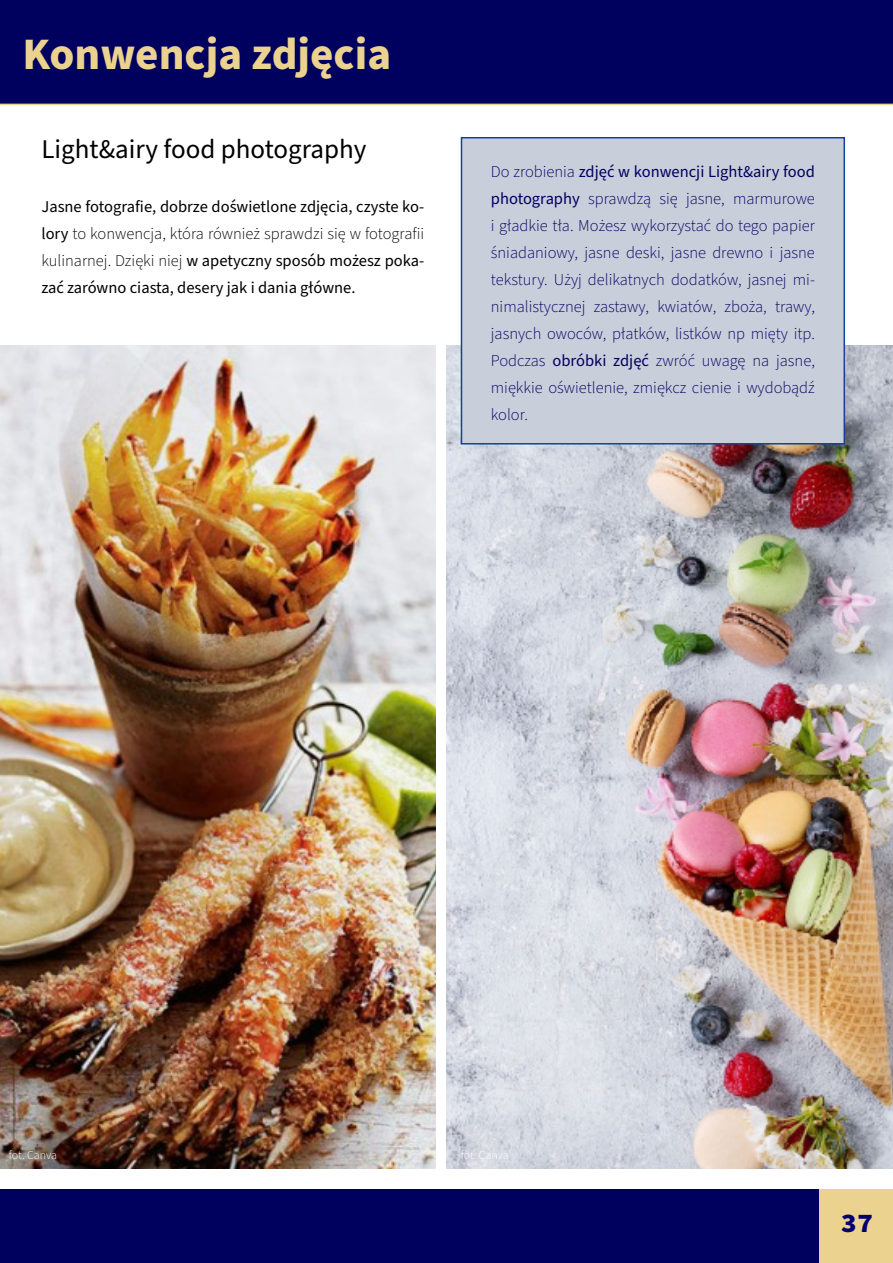
<style>
.page{position:relative;width:893px;height:1263px;background:#fff}
.page>*{position:absolute;margin:0;border:0;box-sizing:border-box;transform-origin:0 0}
.t1{font:700 45px "Source Sans Pro";color:#ebd28f}
.t2{font:27px "Source Sans Pro";color:#000}
.t3{font:27px "Source Code Variable";color:#000072}
.t4{font:300 16.5px/27px "Source Sans Pro";color:#00005f;text-align:justify}
.t5{font:16.5px/27px "Source Sans Pro";color:#000;text-align:justify}
.t6{font:300 12px "Source Sans Pro";letter-spacing:-.005em;color:#fff}
.s1{font-weight:300}
.s2{font-weight:400}
</style>
<div class="page">
<img style="left:446px;top:345px;width:447px;height:824px">
<div style="left:0;top:0;width:893px;height:105px;background:#00005f"></div>
<div style="left:0;top:1189px;width:893px;height:73px;background:#00005f"></div>
<div style="left:820px;top:1189px;width:73px;height:74px;background:#ebd28f"></div>
<img style="left:0;top:345px;width:435px;height:823px">
<div style="left:461px;top:137px;width:384px;height:307px;background:#c8ceda;border:2px solid #174198"></div>
<p class="t1" style="left:22px;top:24px;width:370px">Konwencja zdjęcia</p>
<p class="t2" style="left:41px;top:131px;width:326px">Light&amp;airy food photography</p>
<p class="t5" style="left:41px;top:193px;width:384px">Jasne fotografie, dobrze doświetlone zdjęcia, czyste ko&shy;lory <span class="s1">to konwencja, która również sprawdzi się w fotografii kulinarnej. Dzięki niej</span> w apetyczny sposób możesz poka&shy;zać zarówno ciasta, desery jak i dania główne.</p>
<p class="t4" style="left:491px;top:159px;width:326px">Do zrobienia <span class="s2">zdjęć w konwencji Light&amp;airy food photography</span> sprawdzą się jasne, marmurowe i gładkie tła. Możesz wykorzystać do tego papier śniadaniowy, jasne deski, jasne drewno i jasne tekstury. Użyj delikatnych dodatków, jasnej mi&shy;nimalistycznej zastawy, kwiatów, zboża, trawy, jasnych owoców, płatków, listków np mięty itp.<br>Podczas <span class="s2">obróbki zdjęć</span> zwróć uwagę na jasne, miękkie oświetlenie, zmiękcz cienie i wydobądź kolor.</p>
<p class="t6" style="left:9px;top:1147px;width:50px">fot. Canva</p>
<p class="t6" style="left:461px;top:1147px;width:50px">fot. Canva</p>
<p class="t3" style="left:841px;top:1204px;width:34px">37</p>
</div>
